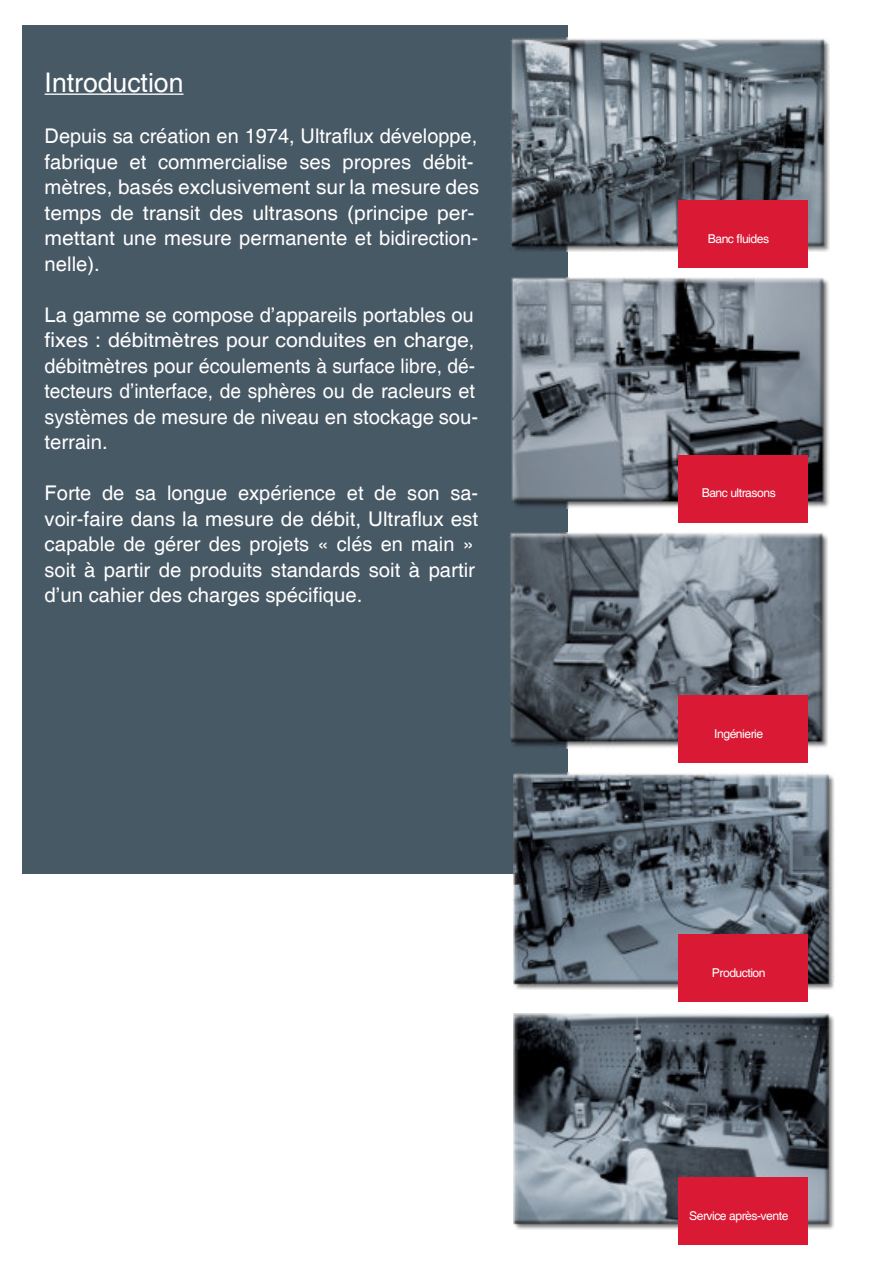
<style>
.page{position:relative;width:893px;height:1263px;background:#fff}
.page>*{position:absolute;margin:0;border:0;box-sizing:border-box;transform-origin:0 0}
.t1{font:27px "Helvetica";color:#fff}
.t2{font:20.25px/25.5px "Helvetica";color:#fff}
.t3{font:12.15px "Helvetica";letter-spacing:-.04em;color:#fff}
</style>
<div class="page">
<div style="left:22px;top:26px;width:546px;height:848px;background:#485966"></div>
<hr style="left:45px;top:94px;width:138px;height:1px;background:#fff">
<img style="left:510px;top:37px;width:319px;height:215px">
<img style="left:510px;top:532px;width:318px;height:216px">
<div style="left:678px;top:200px;width:129px;height:68px;background:#da1935"></div>
<img style="left:511px;top:277px;width:318px;height:231px">
<div style="left:678px;top:455px;width:129px;height:68px;background:#da1935"></div>
<div style="left:678px;top:695px;width:129px;height:68px;background:#da1935"></div>
<img style="left:513px;top:1014px;width:321px;height:216px">
<div style="left:678px;top:1177px;width:129px;height:68px;background:#da1935"></div>
<img style="left:513px;top:772px;width:321px;height:218px">
<div style="left:678px;top:934px;width:129px;height:68px;background:#da1935"></div>
<h1 class="t1" style="left:45px;top:72px;width:140px">Introduction</h1>
<p class="t2" style="left:45px;top:125px;width:436px">Depuis sa création en 1974, Ultraflux développe, fabrique et commercialise ses propres débit&shy;mètres, basés exclusivement sur la mesure des temps de transit des ultrasons (principe per&shy;mettant une mesure permanente et bidirection&shy;nelle).</p>
<p class="t2" style="left:45px;top:304px;width:435px">La gamme se compose d’appareils portables ou fixes : débitmètres pour conduites en charge, débitmètres pour écoulements à surface libre, dé&shy;tecteurs d’interface, de sphères ou de racleurs et systèmes de mesure de niveau en stockage sou&shy;terrain.</p>
<p class="t2" style="left:45px;top:482px;width:435px">Forte de sa longue expérience et de son sa&shy;voir-faire dans la mesure de débit, Ultraflux est capable de gérer des projets « clés en main » soit à partir de produits standards soit à partir d’un cahier des charges spécifique.</p>
<p class="t3" style="left:708px;top:234px;width:63px">Banc fluides</p>
<p class="t3" style="left:702px;top:489px;width:76px">Banc ultrasons</p>
<p class="t3" style="left:714px;top:729px;width:50px">Ingénierie</p>
<p class="t3" style="left:712px;top:968px;width:55px">Production</p>
<p class="t3" style="left:689px;top:1211px;width:101px">Service après-vente</p>
</div>
